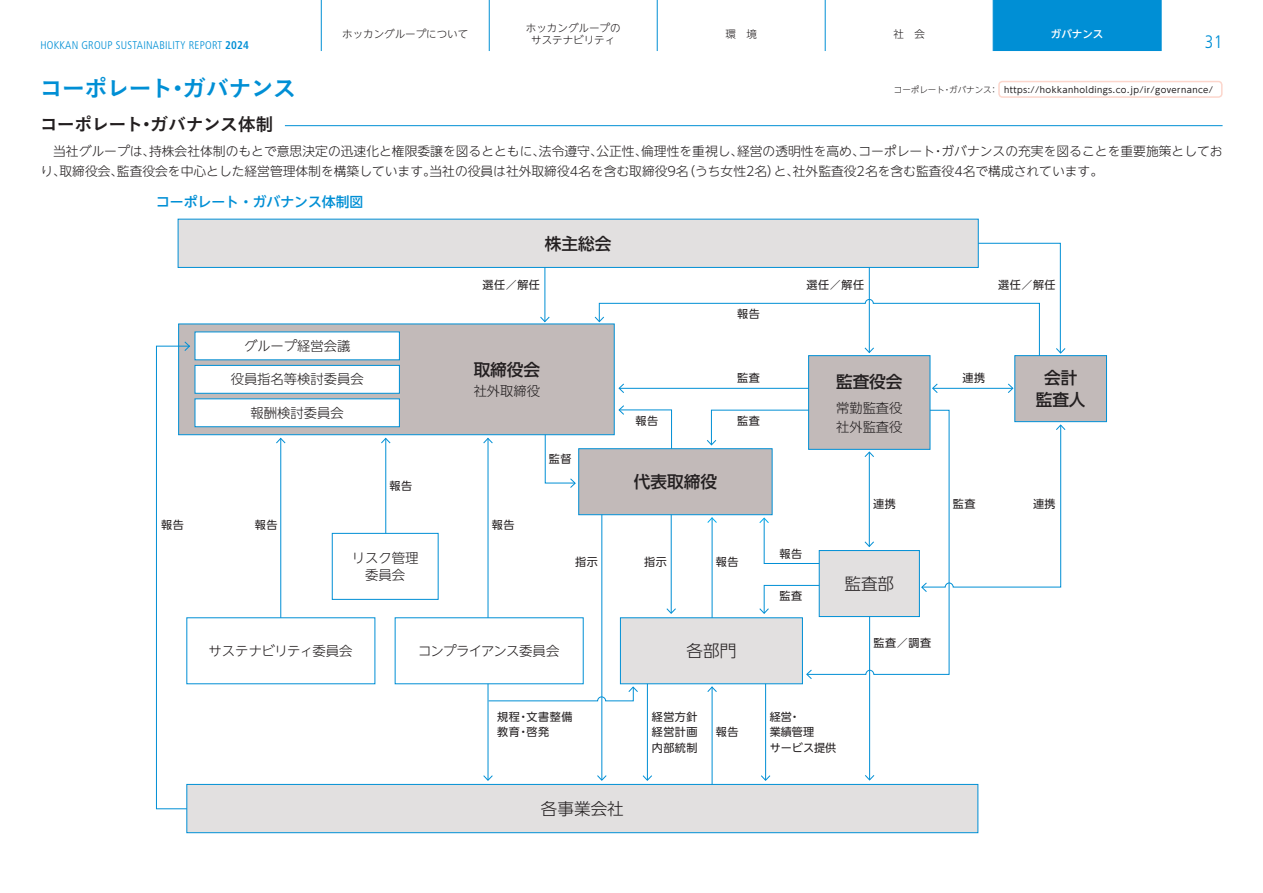
<style>
.page{position:relative;width:1263px;height:893px;background:#fff}
.page>*{position:absolute;margin:0;border:0;box-sizing:border-box;transform-origin:0 0}
.t1{font:23.4px "Koburina Go Std N W6";letter-spacing:-.045em;color:#008fd5}
.t2{font:18px "Koburina Go Std N W6";letter-spacing:-.035em;color:#231f20}
.t3{font:300 condensed 18px "Frutiger LT Std";color:#008fd5}
.t4{font:500 16.65px/22.2px "UD Shin Go NT Pr 6 N";color:#231f20;text-align:center}
.t5{font:300 16.65px "UD Shin Go NT Pr 6 N";color:#231f20}
.t6{font:500 13.8px "UD Shin Go NT Pr 6 N";color:#008fd5}
.t7{font:300 13.35px/17.7px "UD Shin Go NT Pr 6 N";color:#231f20;text-align:center}
.t8{font:300 13.35px "UD Shin Go NT Pr 6 N";letter-spacing:-.05em;color:#231f20}
.t9{font:300 12.75px/20.2px "UD Shin Go NT Pr 6 N";color:#231f20}
.t10{font:11.1px/15.5px "UD Shin Go NT Pr 6 N";letter-spacing:.05em;color:#231f20;text-align:justify}
.t11{font:300 condensed 11.1px "Frutiger LT Std";letter-spacing:.02em;color:#008fd5}
.t12{font:11.1px/15.5px "UD Shin Go NT Pr 6 N";color:#231f20}
.t13{font:300 10.5px/12.8px "UD Shin Go NT Pr 6 N";color:#231f20;text-align:center}
.t14{font:500 10.5px "UD Shin Go NT Pr 6 N";color:#fff}
.t15{font:8.55px "UD Shin Go NT Pr 6 N";letter-spacing:.05em;color:#231f20}
.s1{font-weight:700}
.s2{font-weight:300}
</style>
<div class="page">
<svg style="left:321px;top:0;width:1px;height:17px"></svg>
<svg style="left:489px;top:0;width:1px;height:17px"></svg>
<svg style="left:657px;top:0;width:1px;height:17px"></svg>
<svg style="left:825px;top:0;width:1px;height:17px"></svg>
<div style="left:993px;top:0;width:169px;height:51px;background:#008fd5"></div>
<hr style="left:321px;top:17px;width:1px;height:34px;background:#008fd5">
<hr style="left:489px;top:17px;width:1px;height:34px;background:#008fd5">
<hr style="left:657px;top:17px;width:1px;height:34px;background:#008fd5">
<hr style="left:825px;top:17px;width:1px;height:34px;background:#008fd5">
<hr style="left:993px;top:17px;width:1px;height:34px;background:#008fd5">
<hr style="left:1161px;top:17px;width:1px;height:34px;background:#008fd5">
<div style="left:998px;top:81px;width:224px;height:17px;border:2px solid #fcd6cc;border-radius:4px"></div>
<hr style="left:285px;top:125px;width:937px;height:1px;background:#008fd5">
<hr style="left:671px;top:510px;width:1px;height:103px;background:#008fd5">
<hr style="left:765px;top:654px;width:1px;height:126px;background:#008fd5">
<hr style="left:647px;top:654px;width:1px;height:126px;background:#008fd5">
<hr style="left:488px;top:654px;width:1px;height:126px;background:#008fd5">
<hr style="left:712px;top:687px;width:1px;height:127px;background:#008fd5">
<hr style="left:488px;top:438px;width:1px;height:184px;background:#008fd5">
<hr style="left:385px;top:438px;width:1px;height:122px;background:#008fd5">
<hr style="left:280px;top:438px;width:1px;height:184px;background:#008fd5">
<hr style="left:601px;top:512px;width:1px;height:268px;background:#008fd5">
<svg style="left:666px;top:608px;width:10px;height:6px"></svg>
<svg style="left:761px;top:775px;width:10px;height:6px"></svg>
<svg style="left:642px;top:775px;width:10px;height:6px"></svg>
<svg style="left:483px;top:775px;width:10px;height:6px"></svg>
<svg style="left:707px;top:686px;width:10px;height:6px"></svg>
<svg style="left:483px;top:438px;width:10px;height:6px"></svg>
<svg style="left:381px;top:438px;width:10px;height:6px"></svg>
<svg style="left:276px;top:438px;width:10px;height:6px"></svg>
<svg style="left:597px;top:775px;width:10px;height:6px"></svg>
<hr style="left:544px;top:264px;width:1px;height:57px;background:#008fd5">
<hr style="left:869px;top:615px;width:1px;height:165px;background:#008fd5">
<svg style="left:540px;top:316px;width:10px;height:6px"></svg>
<svg style="left:865px;top:775px;width:10px;height:6px"></svg>
<svg style="left:618px;top:405px;width:54px;height:43px"></svg>
<svg style="left:544px;top:435px;width:32px;height:53px"></svg>
<div style="left:578px;top:448px;width:194px;height:67px;background:#c2bab9;border:1px solid #008fd5"></div>
<div style="left:178px;top:219px;width:801px;height:49px;background:#e2e0e0;border:1px solid #008fd5"></div>
<div style="left:395px;top:617px;width:189px;height:67px;background:#fff"></div>
<div style="left:332px;top:533px;width:106px;height:67px;background:#fff;border:1px solid #008fd5"></div>
<div style="left:178px;top:324px;width:437px;height:111px;background:#c2bab9;border:1px solid #008fd5"></div>
<div style="left:1014px;top:355px;width:93px;height:67px;background:#c2bab9;border:1px solid #008fd5"></div>
<svg style="left:594px;top:243px;width:472px;height:150px"></svg>
<div style="left:195px;top:365px;width:205px;height:29px;background:#fff;border:1px solid #008fd5"></div>
<div style="left:195px;top:332px;width:205px;height:28px;background:#fff"></div>
<div style="left:195px;top:398px;width:205px;height:29px;background:#fff;border:1px solid #008fd5"></div>
<div style="left:620px;top:617px;width:183px;height:67px;background:#e2e0e0"></div>
<svg style="left:488px;top:686px;width:150px;height:16px"></svg>
<svg style="left:706px;top:409px;width:360px;height:270px"></svg>
<div style="left:808px;top:355px;width:122px;height:95px;background:#c2bab9;border:1px solid #008fd5"></div>
<svg style="left:156px;top:341px;width:39px;height:468px"></svg>
<div style="left:186px;top:784px;width:792px;height:49px;background:#e2e0e0;border:1px solid #008fd5"></div>
<p class="t13" style="left:342px;top:27px;width:128px">ホッカングループについて</p>
<p class="t13" style="left:526px;top:21px;width:96px">ホッカングループのサステナビリティ</p>
<p class="t13" style="left:725px;top:27px;width:33px">環　境</p>
<p class="t13" style="left:893px;top:27px;width:33px">社　会</p>
<p class="t14" style="left:1051px;top:26px;width:54px">ガバナンス</p>
<p class="t11" style="left:40px;top:39px;width:210px">HOKKAN GROUP SUSTAINABILITY REPORT <span class="s1">2024</span></p>
<h2 class="t3" style="left:1205px;top:32px;width:19px">31</h2>
<h1 class="t1" style="left:40px;top:70px;width:258px">コーポレート・ガバナンス</h1>
<p class="t15" style="left:894px;top:82px;width:321px"><span class="s2">コーポレート・ガバナンス：</span> https://hokkanholdings.co.jp/ir/governance/</p>
<h2 class="t2" style="left:40px;top:110px;width:235px">コーポレート・ガバナンス体制</h2>
<p class="t9" style="left:40px;top:140px;width:1184px">　当社グループは、持株会社体制のもとで意思決定の迅速化と権限委譲を図るとともに、法令遵守、公正性、倫理性を重視し、経営の透明性を高め、コーポレート・ガバナンスの充実を図ることを重要施策としており、取締役会、監査役会を中心とした経営管理体制を構築しています。当社の役員は社外取締役4名を含む取締役9名（うち女性2名）と、社外監査役2名を含む監査役4名で構成されています。</p>
<p class="t6" style="left:156px;top:190px;width:209px">コーポレート・ガバナンス体制図</p>
<p class="t7" style="left:244px;top:337px;width:108px">グループ経営会議</p>
<p class="t7" style="left:231px;top:370px;width:134px">役員指名等検討委員会</p>
<p class="t7" style="left:251px;top:403px;width:95px">報酬検討委員会</p>
<p class="t10" style="left:161px;top:517px;width:24px">報告</p>
<p class="t10" style="left:255px;top:517px;width:24px">報告</p>
<p class="t10" style="left:389px;top:477px;width:24px">報告</p>
<p class="t7" style="left:352px;top:548px;width:68px">リスク管理委員会</p>
<h3 class="t4" style="left:545px;top:232px;width:68px">株主総会</h3>
<p class="t10" style="left:482px;top:277px;width:59px">選任／解任</p>
<p class="t10" style="left:737px;top:306px;width:24px">報告</p>
<h3 class="t4" style="left:474px;top:358px;width:68px">取締役会</h3>
<p class="t7" style="left:474px;top:381px;width:68px">社外取締役</p>
<p class="t10" style="left:549px;top:451px;width:24px">監督</p>
<p class="t10" style="left:737px;top:370px;width:24px">監査</p>
<p class="t10" style="left:636px;top:412px;width:24px">報告</p>
<p class="t10" style="left:737px;top:412px;width:24px">監査</p>
<h3 class="t4" style="left:634px;top:470px;width:85px">代表取締役</h3>
<p class="t10" style="left:492px;top:517px;width:24px">報告</p>
<p class="t10" style="left:575px;top:553px;width:24px">指示</p>
<p class="t10" style="left:644px;top:553px;width:24px">指示</p>
<p class="t10" style="left:716px;top:553px;width:24px">報告</p>
<p class="t7" style="left:209px;top:641px;width:146px">サステナビリティ委員会</p>
<p class="t8" style="left:418px;top:640px;width:143px">コンプライアンス委員会</p>
<h3 class="t5" style="left:686px;top:637px;width:51px">各部門</h3>
<p class="t10" style="left:807px;top:277px;width:59px">選任／解任</p>
<p class="t10" style="left:998px;top:277px;width:59px">選任／解任</p>
<p class="t10" style="left:779px;top:545px;width:24px">報告</p>
<p class="t10" style="left:779px;top:587px;width:24px">監査</p>
<h3 class="t4" style="left:836px;top:370px;width:68px">監査役会</h3>
<p class="t10" style="left:962px;top:370px;width:24px">連携</p>
<p class="t7" style="left:836px;top:397px;width:68px;line-height:20px;text-align:left">常勤監査役社外監査役</p>
<p class="t10" style="left:873px;top:496px;width:24px">連携</p>
<p class="t10" style="left:953px;top:496px;width:24px">監査</p>
<h3 class="t5" style="left:844px;top:570px;width:51px">監査部</h3>
<p class="t10" style="left:874px;top:634px;width:59px">監査／調査</p>
<h3 class="t4" style="left:1036px;top:366px;width:51px">会計監査人</h3>
<p class="t10" style="left:1033px;top:496px;width:24px">連携</p>
<p class="t10" style="left:497px;top:708px;width:77px">規程・文書整備教育・啓発</p>
<h3 class="t5" style="left:541px;top:795px;width:85px">各事業会社</h3>
<p class="t10" style="left:652px;top:708px;width:47px">経営方針経営計画内部統制</p>
<p class="t10" style="left:716px;top:724px;width:24px">報告</p>
<p class="t12" style="left:770px;top:708px;width:68px">経営・<br>業績管理<br>サービス提供</p>
</div>
